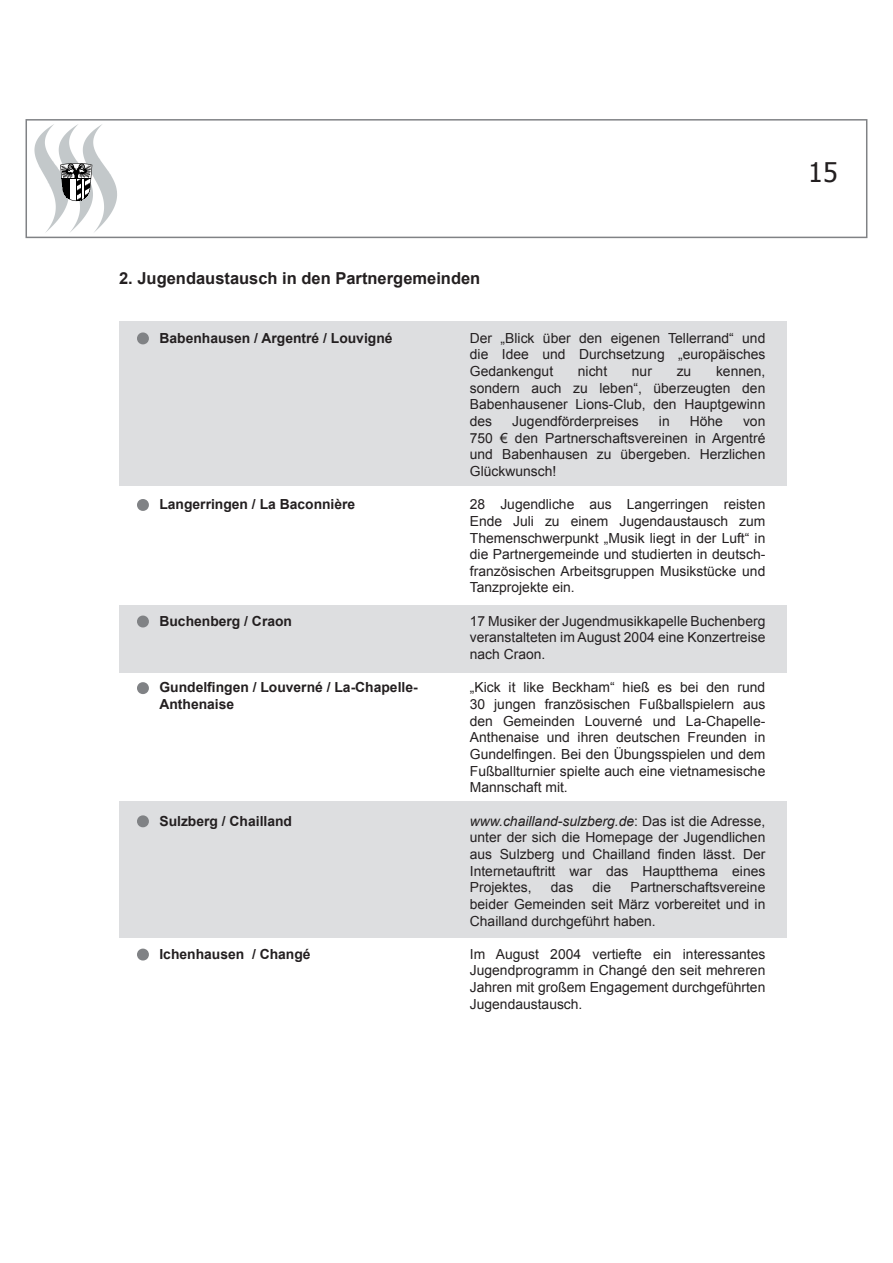
<style>
.page{position:relative;width:893px;height:1263px;background:#fff}
.page>*{position:absolute;margin:0;border:0;box-sizing:border-box;transform-origin:0 0}
.t1{font:27px "Tahoma";color:#231f20}
.t2{font:700 16.5px "Arial";color:#231f20}
.t3{font:13.8px/16.6px "Arial";color:#231f20;text-align:justify}
.t4{font:700 13.8px/16.6px "Arial";color:#231f20}
.s1{font-family:"Monotype Sorts";font-weight:400;font-size:12px;color:#808285}
.s2{font-style:italic}
</style>
<div class="page">
<div style="left:26px;top:119px;width:841px;height:119px;border:2px solid #808285"></div>
<svg style="left:34px;top:124px;width:83px;height:109px"></svg>
<div style="left:119px;top:321px;width:668px;height:165px;background:#dddee0"></div>
<div style="left:119px;top:605px;width:668px;height:67px;background:#dddee0"></div>
<div style="left:119px;top:801px;width:668px;height:137px;background:#dddee0"></div>
<svg style="left:137px;top:332px;width:12px;height:13px"></svg>
<svg style="left:137px;top:499px;width:12px;height:12px"></svg>
<svg style="left:137px;top:615px;width:12px;height:13px"></svg>
<svg style="left:137px;top:682px;width:12px;height:12px"></svg>
<svg style="left:137px;top:815px;width:12px;height:13px"></svg>
<svg style="left:137px;top:948px;width:12px;height:13px"></svg>
<p class="t2" style="left:119px;top:267px;width:363px">2. Jugendaustausch in den Partnergemeinden</p>
<p class="t4" style="left:138px;top:330px;width:256px"><span class="s1">l</span> Babenhausen / Argentré / Louvigné</p>
<p class="t4" style="left:138px;top:496px;width:219px"><span class="s1">l</span> Langerringen / La Baconnière</p>
<p class="t4" style="left:138px;top:613px;width:155px"><span class="s1">l</span> Buchenberg / Craon</p>
<p class="t4" style="left:159px;top:680px;width:260px;text-indent:-21px"><span class="s1">l</span> Gundelfingen / Louverné / La-Chapelle-<br>Anthenaise</p>
<p class="t4" style="left:138px;top:813px;width:155px"><span class="s1">l</span> Sulzberg / Chailland</p>
<p class="t4" style="left:138px;top:946px;width:174px"><span class="s1">l</span> Ichenhausen / Changé</p>
<p class="t3" style="left:470px;top:330px;width:297px">Der „Blick über den eigenen Tellerrand“ und die Idee und Durchsetzung „europäisches Gedankengut</p>
<p class="t3" style="left:470px;top:363px;width:297px;text-indent:246px">kennen, sondern auch zu leben“, überzeugten den Babenhausener Lions-Club, den Hauptgewinn des</p>
<p class="t3" style="left:578px;top:363px;width:31px">nicht</p>
<p class="t3" style="left:632px;top:363px;width:22px">nur</p>
<p class="t3" style="left:677px;top:363px;width:16px">zu</p>
<p class="t3" style="left:512px;top:413px;width:128px">Jugendförderpreises</p>
<p class="t3" style="left:659px;top:413px;width:12px">in</p>
<p class="t3" style="left:690px;top:413px;width:35px">Höhe</p>
<p class="t3" style="left:470px;top:413px;width:297px;text-indent:273px">von 750 € den Partnerschaftsvereinen in Argentré und Babenhausen zu übergeben. Herzlichen Glückwunsch!</p>
<p class="t3" style="left:470px;top:496px;width:297px">28 Jugendliche aus Langerringen reisten Ende Juli zu einem Jugendaustausch zum Themenschwerpunkt „Musik liegt in der Luft“ in die Partnergemeinde und studierten in deutsch&shy;französischen Arbeitsgruppen Musikstücke und Tanzprojekte ein.</p>
<p class="t3" style="left:470px;top:613px;width:297px">17 Musiker der Jugendmusikkapelle Buchenberg veranstalteten im August 2004 eine Konzertreise nach Craon.</p>
<p class="t3" style="left:470px;top:679px;width:297px">„Kick it like Beckham“ hieß es bei den rund 30 jungen französischen Fußballspielern aus den Gemeinden Louverné und La-Chapelle-Anthenaise und ihren deutschen Freunden in Gundelfingen. Bei den Übungsspielen und dem Fußballturnier spielte auch eine vietnamesische Mannschaft mit.</p>
<p class="t3" style="left:470px;top:812px;width:297px"><span class="s2">www.chailland-sulzberg.de</span>: Das ist die Adresse, unter der sich die Homepage der Jugendlichen aus Sulzberg und Chailland finden lässt. Der Internetauftritt war das Hauptthema eines Projektes,</p>
<p class="t3" style="left:470px;top:879px;width:297px;text-indent:161px">Partnerschaftsvereine beider Gemeinden seit März vorbereitet und in Chailland durchgeführt haben.</p>
<p class="t3" style="left:470px;top:946px;width:297px">Im August 2004 vertiefte ein interessantes Jugendprogramm in Changé den seit mehreren Jahren mit großem Engagement durchgeführten Jugendaustausch.</p>
<p class="t3" style="left:551px;top:879px;width:24px">das</p>
<p class="t3" style="left:593px;top:879px;width:20px">die</p>
<h1 class="t1" style="left:808px;top:154px;width:31px">15</h1>
</div>
